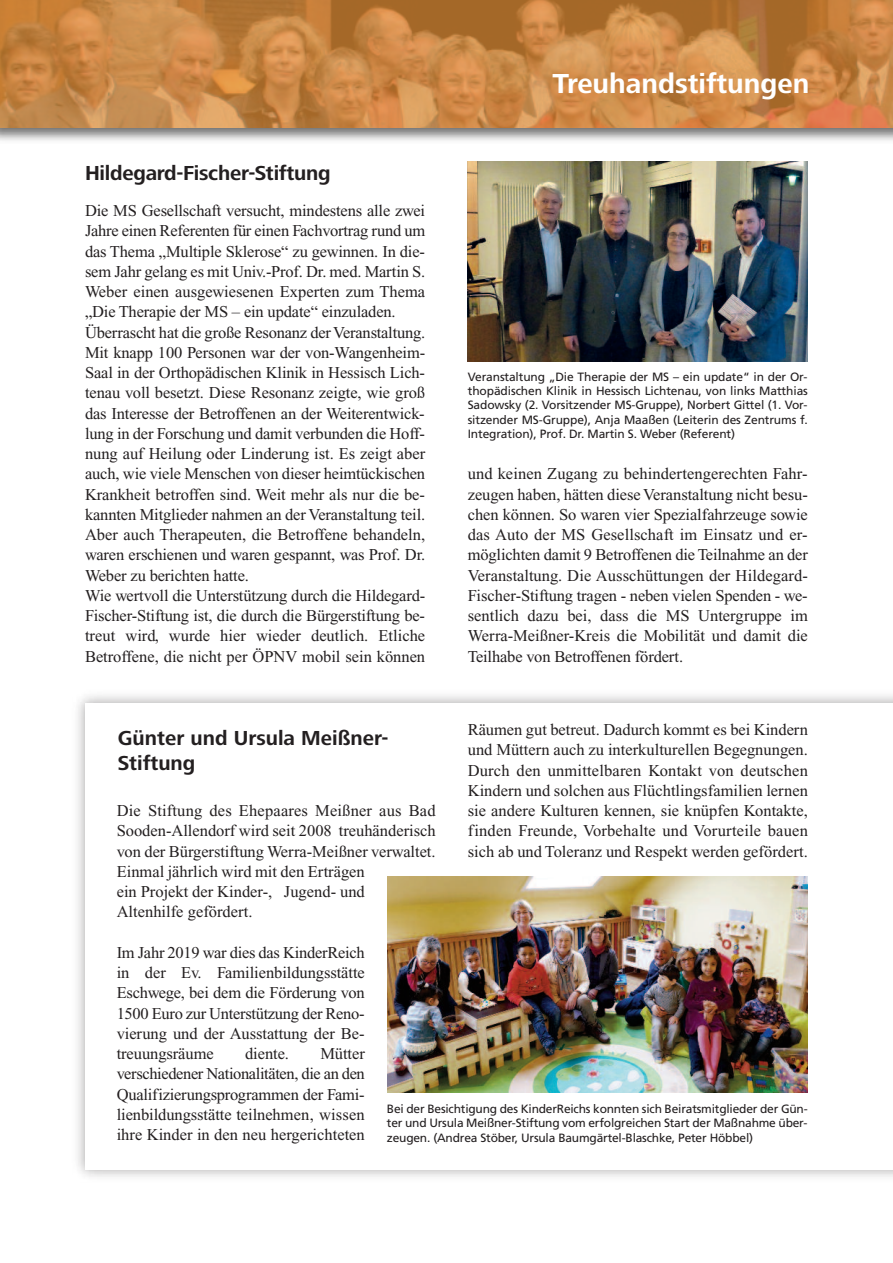
<style>
.page{position:relative;width:893px;height:1263px;background:#fff}
.page>*{position:absolute;margin:0;border:0;box-sizing:border-box;transform-origin:0 0}
.t1{font:700 28.5px "Frutiger Next LT";color:#fff}
.t2{font:700 21px/25.2px "Frutiger Next LT";color:#231f20}
.t3{font:16.5px/20.2px "Times New Roman";letter-spacing:-.01em;color:#231f20;text-align:justify}
.t4{font:12px/14.4px "Frutiger";letter-spacing:-.015em;color:#231f20;text-align:justify}
</style>
<div class="page">
<div style="left:0;top:0;width:893px;height:128px;background:#e28f37;opacity:.73"></div>
<img style="left:387px;top:877px;width:421px;height:216px">
<img style="left:468px;top:162px;width:340px;height:199px">
<p class="t2" style="left:85px;top:163px;width:247px">Hildegard-Fischer-Stiftung</p>
<p class="t3" style="left:85px;top:202px;width:342px;text-align:left">Die MS Gesellschaft versucht, mindestens alle zwei Jahre einen Referenten für einen Fachvortrag rund um das Thema „Multiple Sklerose“ zu gewinnen. In die&shy;sem Jahr gelang es mit Univ.-Prof. Dr. med. Martin S.<br>Weber einen ausgewiesenen Experten zum Thema „Die Therapie der MS – ein update“ einzuladen.<br>Überrascht hat die große Resonanz derVeranstaltung.<br>Mit knapp 100 Personen war der von-Wangenheim-Saal in der Orthopädischen Klinik in Hessisch Lich&shy;tenau voll besetzt. Diese Resonanz zeigte, wie groß das Interesse der Betroffenen an der Weiterentwick&shy;lung in der Forschung und damit verbunden die Hoff&shy;nung auf Heilung oder Linderung ist. Es zeigt aber auch, wie viele Menschen von dieser heimtückischen Krankheit betroffen sind. Weit mehr als nur die be&shy;kannten Mitglieder nahmen an der Veranstaltung teil.<br>Aber auch Therapeuten, die Betroffene behandeln, waren erschienen und waren gespannt, was Prof. Dr.<br>Weber zu berichten hatte.<br>Wie wertvoll die Unterstützung durch die Hildegard-Fischer-Stiftung ist, die durch die Bürgerstiftung be&shy;treut wird, wurde hier wieder deutlich. Etliche Betroffene, die nicht per ÖPNV mobil sein können</p>
<h1 class="t1" style="left:552px;top:74px;width:259px">Treuhandstiftungen</h1>
<p class="t4" style="left:468px;top:370px;width:342px">Veranstaltung „Die Therapie der MS – ein update“ in der Or&shy;thopädischen Klinik in Hessisch Lichtenau, von links Matthias Sadowsky (2. Vorsitzender MS-Gruppe), Norbert Gittel (1. Vor&shy;sitzender MS-Gruppe), Anja Maaßen (Leiterin des Zentrums f.<br>Integration), Prof. Dr. Martin S. Weber (Referent)</p>
<p class="t3" style="left:468px;top:465px;width:342px">und keinen Zugang zu behindertengerechten Fahr&shy;zeugen haben, hätten diese Veranstaltung nicht besu&shy;chen können. So waren vier Spezialfahrzeuge sowie das Auto der MS Gesellschaft im Einsatz und er&shy;möglichten damit 9 Betroffenen die Teilnahme an der Veranstaltung. Die Ausschüttungen der Hildegard-Fischer-Stiftung tragen - neben vielen Spenden - we&shy;sentlich dazu bei, dass die MS Untergruppe im Werra-Meißner-Kreis die Mobilität und damit die Teilhabe von Betroffenen fördert.</p>
<p class="t3" style="left:468px;top:721px;width:342px">Räumen gut betreut. Dadurch kommt es bei Kindern und Müttern auch zu interkulturellen Begegnungen.<br>Durch den unmittelbaren Kontakt von deutschen Kindern und solchen aus Flüchtlingsfamilien lernen sie andere Kulturen kennen, sie knüpfen Kontakte, finden Freunde, Vorbehalte und Vorurteile bauen sich ab und Toleranz und Respekt werden gefördert.</p>
<p class="t2" style="left:118px;top:727px;width:272px">Günter und Ursula Meißner-<br>Stiftung</p>
<p class="t3" style="left:117px;top:802px;width:320px;text-align:left">Die Stiftung des Ehepaares Meißner aus Bad Sooden-Allendorf wird seit 2008 treuhänderisch von der Bürgerstiftung Werra-Meißner verwaltet.<br>Einmal jährlich wird mit den Erträgen<br>ein Projekt der Kinder-, Jugend- und Altenhilfe gefördert.</p>
<p class="t3" style="left:117px;top:944px;width:250px">Im Jahr 2019 war dies das KinderReich in der Ev. Familienbildungsstätte Eschwege, bei dem die Förderung von 1500 Euro zur Unterstützung der Reno&shy;vierung und der Ausstattung der Be&shy;treuungsräume</p>
<p class="t3" style="left:245px;top:1045px;width:45px">diente.</p>
<p class="t3" style="left:117px;top:1045px;width:250px;text-indent:204px">Mütter verschiedener Nationalitäten, die an den Qualifizierungsprogrammen der Fami&shy;lienbildungsstätte teilnehmen, wissen ihre Kinder in den neu hergerichteten</p>
<p class="t4" style="left:387px;top:1102px;width:422px">Bei der Besichtigung des KinderReichs konnten sich Beiratsmitglieder der Gün&shy;ter und Ursula Meißner-Stiftung vom erfolgreichen Start der Maßnahme über&shy;zeugen. (Andrea Stöber, Ursula Baumgärtel-Blaschke, Peter Höbbel)</p>
</div>
